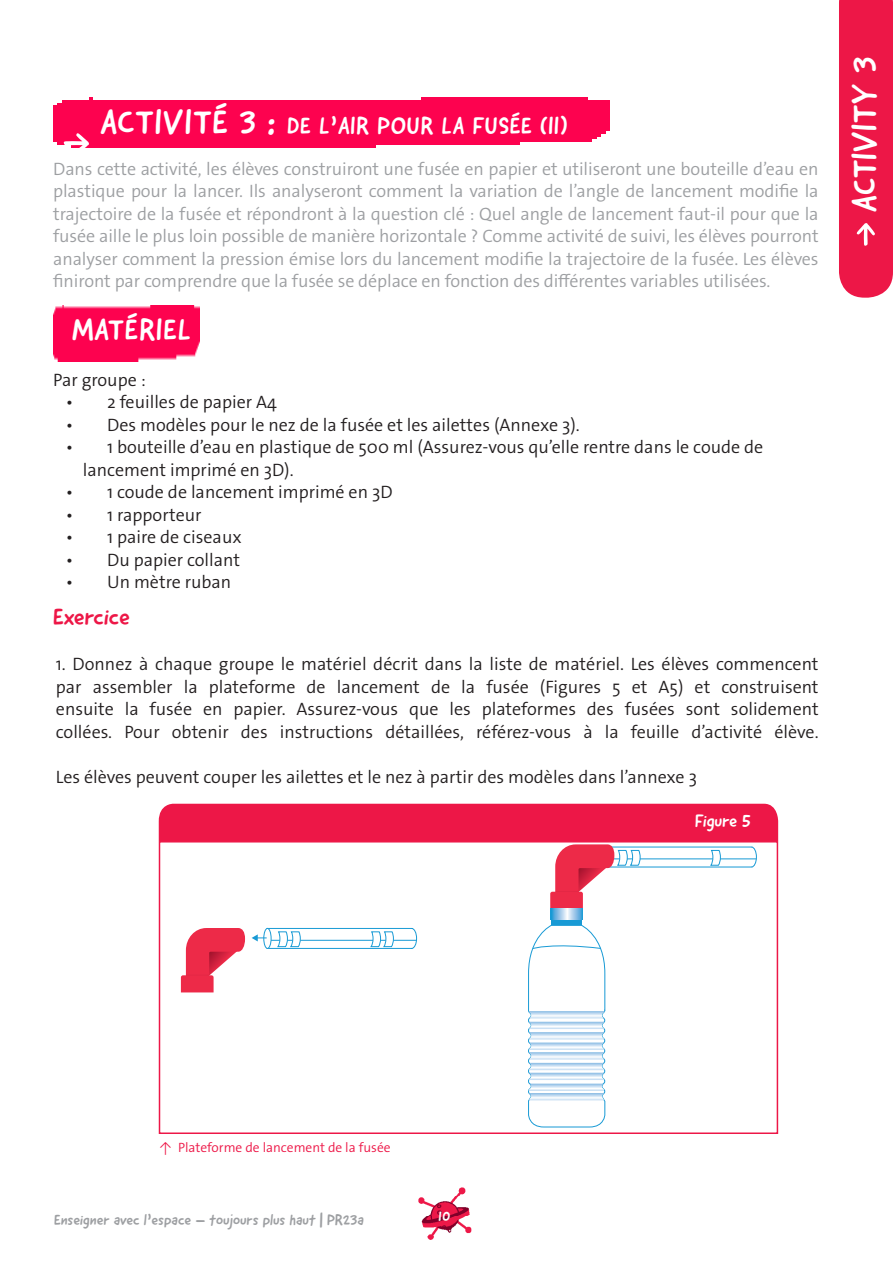
<style>
.page{position:relative;width:893px;height:1263px;background:#fff}
.page>*{position:absolute;margin:0;border:0;box-sizing:border-box;transform-origin:0 0}
.t1{font:34.5px "Good Dog New";letter-spacing:.015em;color:#fff}
.t2{font:30px "Good Dog New";letter-spacing:.03em;color:#fff}
.t3{font:24px "Good Dog New";letter-spacing:.03em;color:#fff}
.Text{font:24px "Good Dog New";color:#ed1747}
.Numbering{font:300 18px/22.5px "The Sans Os F";color:#231f20}
.Activity_intro_text{font:300 18px/22.5px "The Sans Os F";letter-spacing:-.005em;color:#9d9fa2;text-align:justify}
.Text-2{font:300 18px "The Sans Os F";color:#231f20}
.t4{font:18px "Good Dog New";color:#fff}
.t5{font:15px "Good Dog New";color:#9d9fa2}
.t6{font:15px "Good Dog New";color:#fff}
.t7{font:300 13.5px "The Sans Os F";color:#ed1747}
.s1{font-size:34.5px}
</style>
<div class="page">
<img style="left:418px;top:1187px;width:54px;height:53px">
<div style="left:839px;top:0;width:54px;height:298px;background:#ed1747"></div>
<img style="left:53px;top:305px;width:146px;height:56px">
<img style="left:53px;top:98px;width:556px;height:50px">
<svg style="left:64px;top:133px;width:25px;height:15px"></svg>
<svg style="left:181px;top:928px;width:64px;height:64px"></svg>
<svg style="left:252px;top:928px;width:165px;height:21px"></svg>
<svg style="left:552px;top:919px;width:30px;height:6px"></svg>
<svg style="left:159px;top:804px;width:619px;height:105px"></svg>
<svg style="left:551px;top:909px;width:31px;height:10px"></svg>
<svg style="left:528px;top:925px;width:78px;height:203px"></svg>
<div style="left:159px;top:841px;width:619px;height:293px;border:2px solid #ed1747"></div>
<p class="t3" style="left:100px;top:110px;width:469px"><span class="s1">ACTIVITÉ 3 :</span> DE L’AIR POUR LA FUSÉE (II)</p>
<p class="Activity_intro_text" style="left:53px;top:157px;width:767px">Dans cette activité, les élèves construiront une fusée en papier et utiliseront une bouteille d’eau en plastique pour la lancer. Ils analyseront comment la variation de l’angle de lancement modifie la trajectoire de la fusée et répondront à la question clé : Quel angle de lancement faut-il pour que la fusée aille le plus loin possible de manière horizontale ? Comme activité de suivi, les élèves pourront analyser comment la pression émise lors du lancement modifie la trajectoire de la fusée. Les élèves finiront par comprendre que la fusée se déplace en fonction des différentes variables utilisées.</p>
<p class="t2" style="left:72px;top:310px;width:120px">MATÉRIEL</p>
<p class="Text-2" style="left:53px;top:368px;width:94px">Par groupe :</p>
<p class="Numbering" style="left:66px;top:391px;width:213px">• 2 feuilles de papier A4</p>
<p class="Numbering" style="left:66px;top:413px;width:515px">• Des modèles pour le nez de la fusée et les ailettes (Annexe 3).</p>
<p class="Numbering" style="left:83px;top:436px;width:682px;text-indent:-17px">• 1 bouteille d’eau en plastique de 500 ml (Assurez-vous qu’elle rentre dans le coude de lancement imprimé en 3D).</p>
<p class="Numbering" style="left:66px;top:481px;width:328px">• 1 coude de lancement imprimé en 3D</p>
<p class="Numbering" style="left:66px;top:503px;width:137px">• 1 rapporteur</p>
<p class="Numbering" style="left:66px;top:526px;width:177px">• 1 paire de ciseaux</p>
<p class="Numbering" style="left:66px;top:548px;width:176px">• Du papier collant</p>
<p class="Numbering" style="left:66px;top:571px;width:167px">• Un mètre ruban</p>
<p class="Text" style="left:53px;top:601px;width:78px">Exercice</p>
<p class="Numbering" style="left:56px;top:653px;width:764px;text-align:justify">1. Donnez à chaque groupe le matériel décrit dans la liste de matériel. Les élèves commencent par assembler la plateforme de lancement de la fusée (Figures 5 et A5) et construisent ensuite la fusée en papier. Assurez-vous que les plateformes des fusées sont solidement collées. Pour obtenir des instructions détaillées, référez-vous à la feuille d’activité élève.</p>
<p class="Numbering" style="left:56px;top:765px;width:643px">Les élèves peuvent couper les ailettes et le nez à partir des modèles dans l’annexe 3</p>
<p class="t4" style="left:695px;top:809px;width:57px">Figure 5</p>
<p class="t1" style="left:842px;top:212px;width:157px;rotate:-90deg">ACTIVITY 3</p>
<p class="t7" style="left:159px;top:1138px;width:233px">↑ Plateforme de lancement de la fusée</p>
<p class="t5" style="left:54px;top:1210px;width:311px">Enseigner avec l’espace – toujours plus haut | PR23a</p>
<p class="t6" style="left:438px;top:1206px;width:14px">10</p>
</div>
